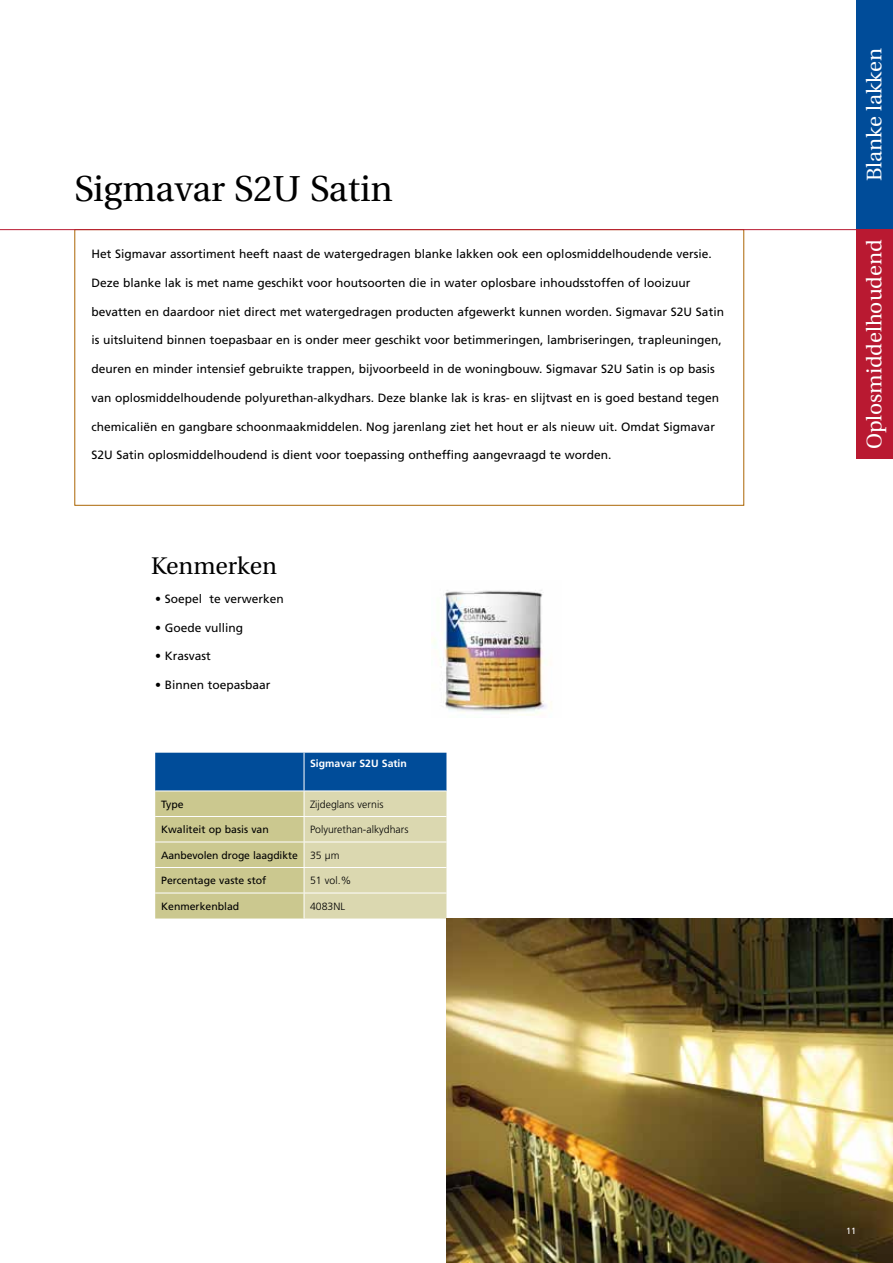
<style>
.page{position:relative;width:893px;height:1263px;background:#fff}
.page>*{position:absolute;margin:0;border:0;box-sizing:border-box;transform-origin:0 0}
.t1{font:36px "Utopia";color:#000}
.t2{font:24px "Utopia";color:#000}
.t3{font:21px "Utopia";color:#fff}
.t4{font:12px "Frutiger";color:#000}
.t5{font:10.5px "Frutiger";color:#000}
.t6{font:300 10.5px "Frutiger";color:#000}
.t7{font:700 10.5px "Frutiger";color:#fff}
.t8{font:9px "Frutiger";color:#fff}
.s1{font-weight:300}
</style>
<div class="page">
<img style="left:431px;top:590px;width:121px;height:126px">
<svg style="left:155px;top:753px;width:291px;height:165px;background:#a4b3a0"></svg>
<hr style="left:155px;top:893px;width:149px;height:1px;background:#fff">
<hr style="left:304px;top:893px;width:142px;height:1px;background:#fff">
<img style="left:446px;top:918px;width:447px;height:345px">
<div style="left:856px;top:0;width:37px;height:230px;background:#004c99"></div>
<div style="left:856px;top:230px;width:37px;height:229px;background:#b91931"></div>
<hr style="left:0;top:229px;width:893px;height:1px;background:#b91931">
<h1 class="t1" style="left:74px;top:169px;width:320px">Sigmavar S2U Satin</h1>
<p class="t4" style="left:91px;top:247px;width:622px">Het Sigmavar assortiment heeft naast de watergedragen blanke lakken ook een oplosmiddelhoudende versie.</p>
<p class="t4" style="left:91px;top:276px;width:600px">Deze blanke lak is met name geschikt voor houtsoorten die in water oplosbare inhoudsstoffen of looizuur</p>
<p class="t4" style="left:91px;top:304px;width:634px">bevatten en daardoor niet direct met watergedragen producten afgewerkt kunnen worden. Sigmavar S2U Satin</p>
<p class="t4" style="left:91px;top:333px;width:632px">is uitsluitend binnen toepasbaar en is onder meer geschikt voor betimmeringen, lambriseringen, trapleuningen,</p>
<p class="t4" style="left:91px;top:362px;width:625px">deuren en minder intensief gebruikte trappen, bijvoorbeeld in de woningbouw. Sigmavar S2U Satin is op basis</p>
<p class="t4" style="left:91px;top:391px;width:629px">van oplosmiddelhoudende polyurethan-alkydhars. Deze blanke lak is kras- en slijtvast en is goed bestand tegen</p>
<p class="t4" style="left:91px;top:419px;width:625px">chemicaliën en gangbare schoonmaakmiddelen. Nog jarenlang ziet het hout er als nieuw uit. Omdat Sigmavar</p>
<p class="t4" style="left:91px;top:448px;width:521px">S2U Satin oplosmiddelhoudend is dient voor toepassing ontheffing aangevraagd te worden.</p>
<h2 class="t2" style="left:151px;top:553px;width:127px">Kenmerken</h2>
<p class="t4" style="left:155px;top:591px;width:130px">• Soepel te verwerken</p>
<p class="t4" style="left:155px;top:620px;width:90px">• Goede vulling</p>
<p class="t4" style="left:155px;top:649px;width:57px">• Krasvast</p>
<p class="t4" style="left:155px;top:678px;width:117px">• Binnen toepasbaar</p>
<p class="t7" style="left:310px;top:757px;width:98px">Sigmavar S2U Satin</p>
<p class="t5" style="left:161px;top:798px;width:24px">Type</p>
<p class="t6" style="left:310px;top:798px;width:75px">Zijdeglans vernis</p>
<p class="t5" style="left:161px;top:823px;width:109px">Kwaliteit op basis van</p>
<p class="t6" style="left:310px;top:824px;width:100px">Polyurethan-alkydhars</p>
<p class="t5" style="left:161px;top:849px;width:180px">Aanbevolen droge laagdikte <span class="s1">35 µm</span></p>
<p class="t5" style="left:161px;top:874px;width:107px">Percentage vaste stof</p>
<p class="t6" style="left:310px;top:875px;width:43px">51 vol.%</p>
<p class="t5" style="left:161px;top:900px;width:80px">Kenmerkenblad</p>
<p class="t6" style="left:310px;top:900px;width:37px">4083NL</p>
<h3 class="t3" style="left:863px;top:181px;width:134px;rotate:-90deg">Blanke lakken</h3>
<h3 class="t3" style="left:863px;top:449px;width:211px;rotate:-90deg">Oplosmiddelhoudend</h3>
<p class="t8" style="left:846px;top:1226px;width:11px">11</p>
</div>
